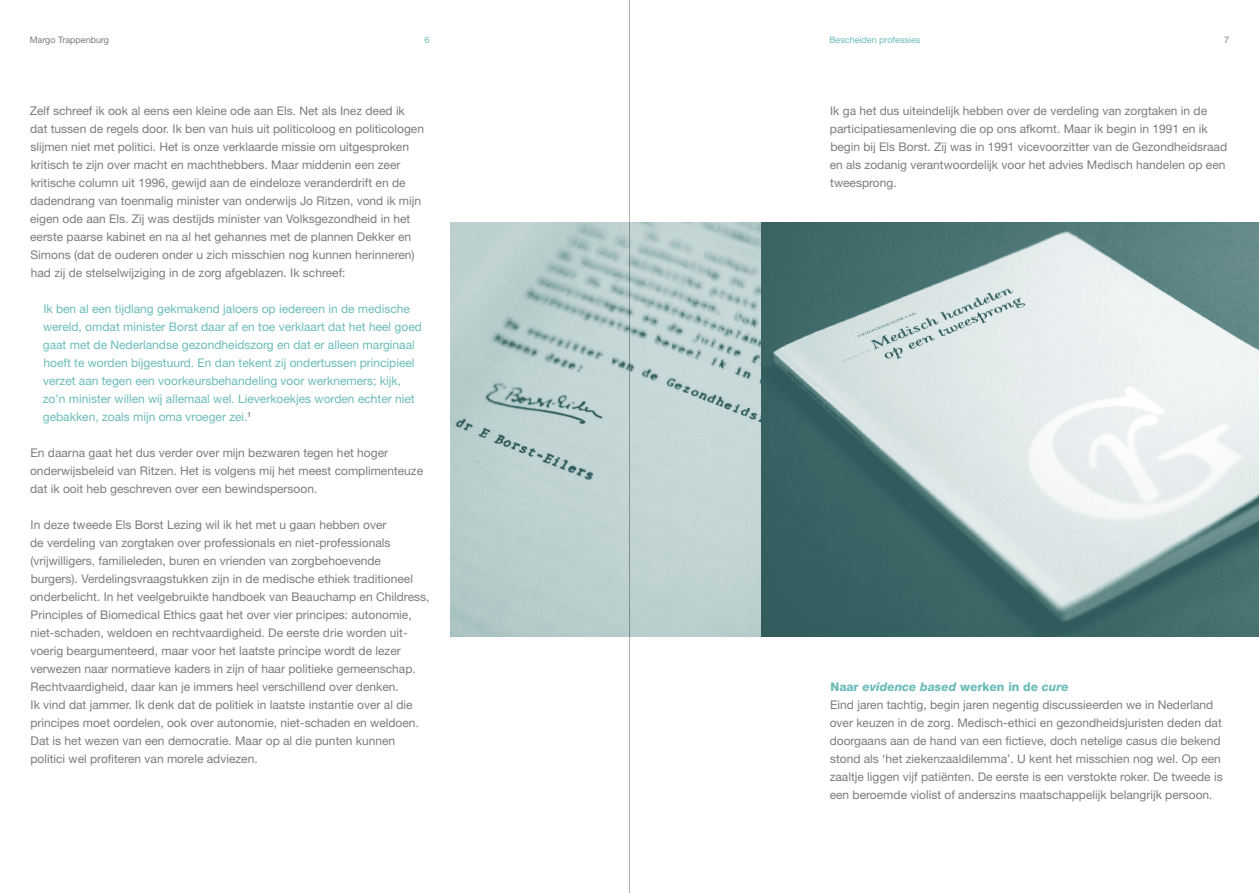
<style>
.page{position:relative;width:1259px;height:893px;background:#fff}
.page>*{position:absolute;margin:0;border:0;box-sizing:border-box;transform-origin:0 0}
.t1{font:12px/18px "Helvetica Neue LT Std";color:#7c7c81}
.t2{font:12px/18px "Helvetica Neue LT Std";color:#6bbcb9}
.t3{font:9px "Helvetica Neue LT Std";color:#6bbcb9}
.t4{font:9px "Helvetica Neue LT Std";color:#7c7c81}
.s1{font-weight:800;color:#6bbcb9}
.s2{font-weight:800;font-style:italic;color:#6bbcb9}
</style>
<div class="page">
<img style="left:760px;top:223px;width:499px;height:414px">
<img style="left:451px;top:223px;width:309px;height:414px">
<hr style="left:629px;top:0;width:1px;height:893px;background:#b1b1b3">
<p class="t4" style="left:30px;top:34px;width:81px">Margo Trappenburg</p>
<p class="t3" style="left:424px;top:34px;width:7px">6</p>
<p class="t3" style="left:829px;top:34px;width:93px">Bescheiden professies</p>
<p class="t4" style="left:1224px;top:34px;width:7px">7</p>
<p class="t1" style="left:30px;top:101px;width:396px">Zelf schreef ik ook al eens een kleine ode aan Els. Net als Inez deed ik dat tussen de regels door. Ik ben van huis uit politicoloog en politicologen slijmen niet met politici. Het is onze verklaarde missie om uitgesproken kritisch te zijn over macht en machthebbers. Maar middenin een zeer kritische column uit 1996, gewijd aan de eindeloze veranderdrift en de dadendrang van toenmalig minister van onderwijs Jo Ritzen, vond ik mijn eigen ode aan Els. Zij was destijds minister van Volksgezondheid in het eerste paarse kabinet en na al het gehannes met de plannen Dekker en Simons (dat de ouderen onder u zich misschien nog kunnen herinneren) had zij de stelselwijziging in de zorg afgeblazen. Ik schreef:</p>
<p class="t2" style="left:43px;top:299px;width:381px">Ik ben al een tijdlang gekmakend jaloers op iedereen in de medische wereld, omdat minister Borst daar af en toe verklaart dat het heel goed gaat met de Nederlandse gezondheidszorg en dat er alleen marginaal hoeft te worden bijgestuurd. En dan tekent zij ondertussen principieel verzet aan tegen een voorkeursbehandeling voor werknemers; kijk, zo’n minister willen wij allemaal wel. Lieverkoekjes worden echter niet gebakken, zoals mijn oma vroeger zei.<sup>1</sup></p>
<p class="t1" style="left:30px;top:443px;width:394px">En daarna gaat het dus verder over mijn bezwaren tegen het hoger onderwijsbeleid van Ritzen. Het is volgens mij het meest complimenteuze dat ik ooit heb geschreven over een bewindspersoon.</p>
<p class="t1" style="left:30px;top:515px;width:401px">In deze tweede Els Borst Lezing wil ik het met u gaan hebben over<br>de verdeling van zorgtaken over professionals en niet-professionals (vrijwilligers, familieleden, buren en vrienden van zorgbehoevende burgers). Verdelingsvraagstukken zijn in de medische ethiek traditioneel onderbelicht. In het veelgebruikte handboek van Beauchamp en Childress, Principles of Biomedical Ethics gaat het over vier principes: autonomie, niet-schaden, weldoen en rechtvaardigheid. De eerste drie worden uit&shy;voerig beargumenteerd, maar voor het laatste principe wordt de lezer verwezen naar normatieve kaders in zijn of haar politieke gemeenschap.<br>Rechtvaardigheid, daar kan je immers heel verschillend over denken.<br>Ik vind dat jammer. Ik denk dat de politiek in laatste instantie over al die principes moet oordelen, ook over autonomie, niet-schaden en weldoen.<br>Dat is het wezen van een democratie. Maar op al die punten kunnen politici wel profiteren van morele adviezen.</p>
<p class="t1" style="left:829px;top:101px;width:399px">Ik ga het dus uiteindelijk hebben over de verdeling van zorgtaken in de participatiesamenleving die op ons afkomt. Maar ik begin in 1991 en ik begin bij Els Borst. Zij was in 1991 vicevoorzitter van de Gezondheidsraad en als zodanig verantwoordelijk voor het advies Medisch handelen op een tweesprong.</p>
<p class="t1" style="left:829px;top:677px;width:394px"><span class="s1">Naar</span> <span class="s2">evidence based</span> <span class="s1">werken in de</span> <span class="s2">cure<br></span>Eind jaren tachtig, begin jaren negentig discussieerden we in Nederland over keuzen in de zorg. Medisch-ethici en gezondheidsjuristen deden dat doorgaans aan de hand van een fictieve, doch netelige casus die bekend stond als ‘het ziekenzaaldilemma’. U kent het misschien nog wel. Op een zaaltje liggen vijf patiënten. De eerste is een verstokte roker. De tweede is een beroemde violist of anderszins maatschappelijk belangrijk persoon.</p>
</div>
